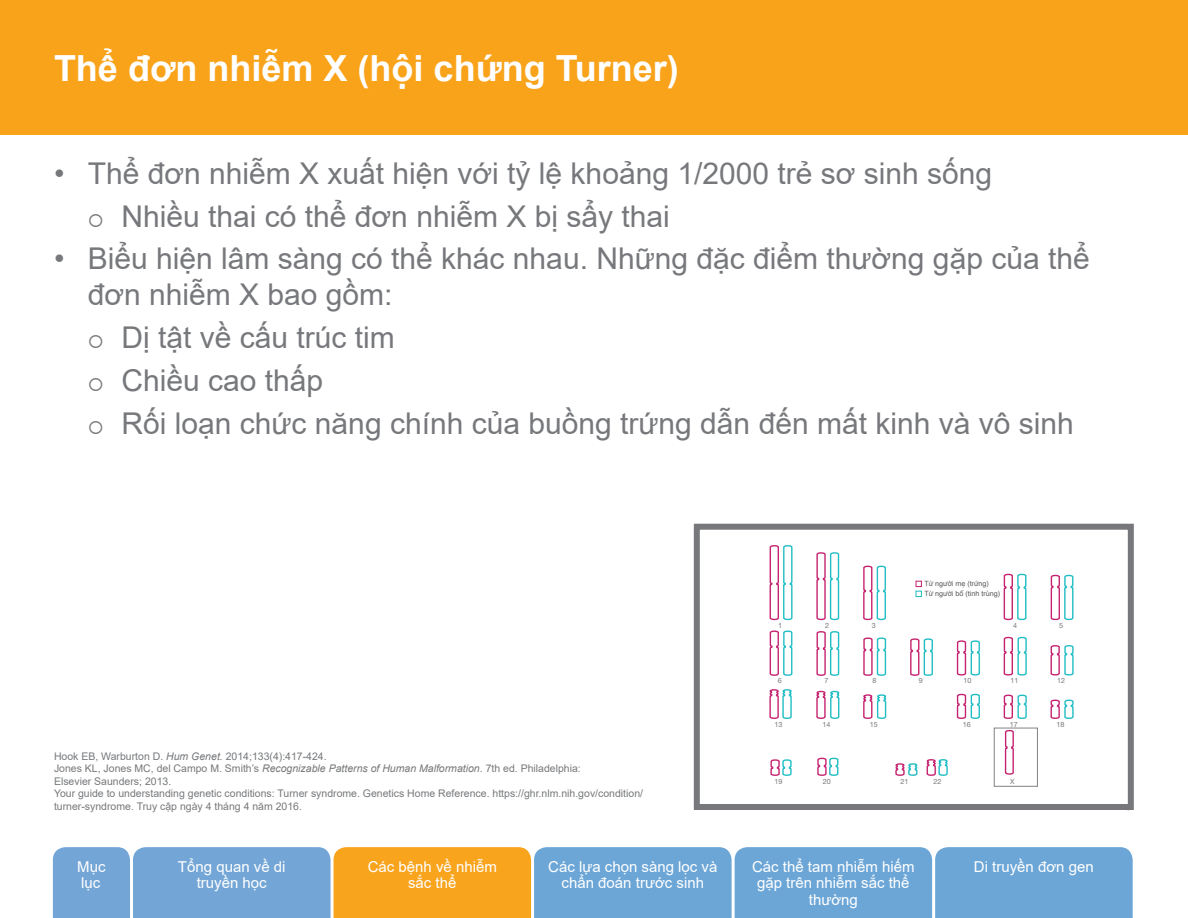
<style>
.page{position:relative;width:1188px;height:918px;background:#fff}
.page>*{position:absolute;margin:0;border:0;box-sizing:border-box;transform-origin:0 0}
.H-page{font:700 36px "Arial";color:#fff}
.t1{font:30px/36px "Arial";color:#76787b}
.t2{font:15px/16.5px "Arial";color:#fff;text-align:center}
.Footnotes{font:10.5px/12.6px "Arial";color:#76787b}
.t3{font:7.2px "Helvetica Neue LT Std";color:#76787b}
.t4{font:7.2px/9.9px "Arial Unicode MS";color:#57585a}
.s1{font-style:italic}
</style>
<div class="page">
<div style="left:0;top:0;width:1188px;height:135px;background:#f9a31b"></div>
<svg style="left:52px;top:847px;width:1081px;height:71px;background:#8aa7b5"></svg>
<svg style="left:693px;top:523px;width:441px;height:287px"></svg>
<p class="H-page" style="left:54px;top:43px;width:626px">Thể đơn nhiễm X (hội chứng Turner)</p>
<p class="t1" style="left:54px;top:155px;width:940px">• Thể đơn nhiễm X xuất hiện với tỷ lệ khoảng 1/2000 trẻ sơ sinh sống</p>
<p class="t1" style="left:122px;top:198px;width:550px">Nhiều thai có thể đơn nhiễm X bị sẩy thai</p>
<p class="t1" style="left:88px;top:241px;width:1004px;text-indent:-34px">• Biểu hiện lâm sàng có thể khác nhau. Những đặc điểm thường gặp của thể đơn nhiễm X bao gồm:</p>
<p class="t1" style="left:122px;top:319px;width:275px">Dị tật về cấu trúc tim</p>
<p class="t1" style="left:122px;top:362px;width:203px">Chiều cao thấp</p>
<p class="t1" style="left:122px;top:405px;width:954px">Rối loạn chức năng chính của buồng trứng dẫn đến mất kinh và vô sinh</p>
<p class="t4" style="left:924px;top:579px;width:77px">Từ người mẹ (trứng)<br>Từ người bố (tinh trùng)</p>
<p class="t3" style="left:778px;top:621px;width:6px">1</p>
<p class="t3" style="left:825px;top:621px;width:6px">2</p>
<p class="t3" style="left:872px;top:621px;width:6px">3</p>
<p class="t3" style="left:1013px;top:621px;width:6px">4</p>
<p class="t3" style="left:1059px;top:621px;width:6px">5</p>
<p class="t3" style="left:778px;top:676px;width:6px">6</p>
<p class="t3" style="left:825px;top:676px;width:6px">7</p>
<p class="t3" style="left:873px;top:676px;width:6px">8</p>
<p class="t3" style="left:919px;top:676px;width:6px">9</p>
<p class="t3" style="left:964px;top:676px;width:10px">10</p>
<p class="t3" style="left:1010px;top:676px;width:10px">11</p>
<p class="t3" style="left:1057px;top:676px;width:10px">12</p>
<p class="Footnotes" style="left:54px;top:750px;width:274px">Hook EB, Warburton D. <span class="s1">Hum Genet.</span> 2014;133(4):417-424.</p>
<p class="Footnotes" style="left:54px;top:762px;width:528px">Jones KL, Jones MC, del Campo M. Smith’s <span class="s1">Recognizable Patterns of Human Malformation</span>. 7th ed. Philadelphia:<br>Elsevier Saunders; 2013.</p>
<p class="Footnotes" style="left:54px;top:787px;width:591px">Your guide to understanding genetic conditions: Turner syndrome. Genetics Home Reference. https://ghr.nlm.nih.gov/condition/ turner-syndrome. Truy cập ngày 4 tháng 4 năm 2016.</p>
<p class="t3" style="left:774px;top:720px;width:10px">13</p>
<p class="t3" style="left:822px;top:720px;width:10px">14</p>
<p class="t3" style="left:870px;top:720px;width:10px">15</p>
<p class="t3" style="left:963px;top:720px;width:10px">16</p>
<p class="t3" style="left:1010px;top:720px;width:10px">17</p>
<p class="t3" style="left:1057px;top:720px;width:10px">18</p>
<p class="t3" style="left:774px;top:777px;width:10px">19</p>
<p class="t3" style="left:823px;top:777px;width:10px">20</p>
<p class="t3" style="left:1010px;top:777px;width:6px">X</p>
<p class="t3" style="left:900px;top:777px;width:10px">21</p>
<p class="t3" style="left:933px;top:777px;width:10px">22</p>
<h3 class="t2" style="left:178px;top:858px;width:109px">Tổng quan về di truyền học</h3>
<h3 class="t2" style="left:752px;top:858px;width:164px">Các thể tam nhiễm hiếm gặp trên nhiễm sắc thể thường</h3>
<h3 class="t2" style="left:77px;top:858px;width:30px;text-align:left">Mục lục</h3>
<h3 class="t2" style="left:368px;top:858px;width:131px">Các bệnh về nhiễm sắc thể</h3>
<h3 class="t2" style="left:548px;top:858px;width:171px">Các lựa chọn sàng lọc và chẩn đoán trước sinh</h3>
<h3 class="t2" style="left:974px;top:858px;width:121px">Di truyền đơn gen</h3>
</div>
